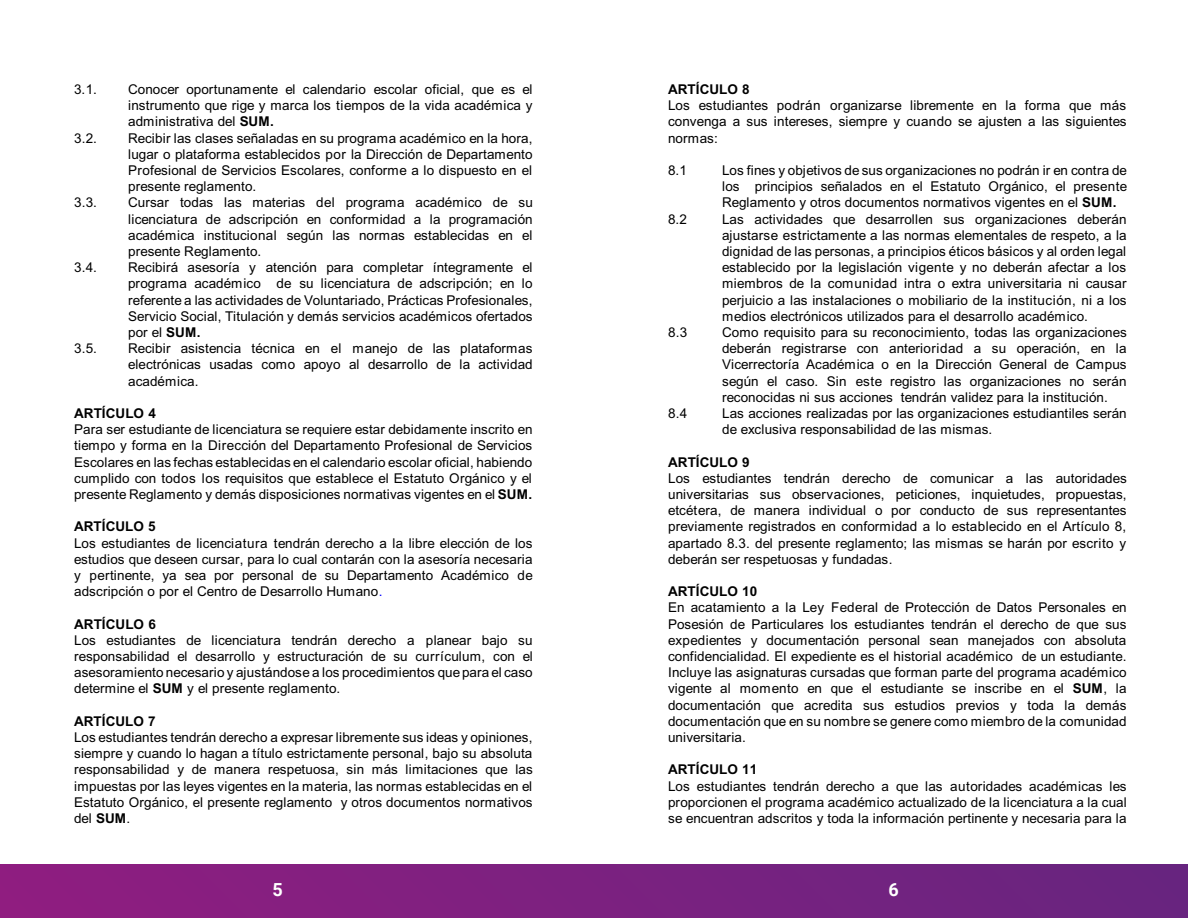
<style>
.page{position:relative;width:1188px;height:918px;background:#fff}
.page>*{position:absolute;margin:0;border:0;box-sizing:border-box;transform-origin:0 0}
.t1{font:700 18px "Roboto";color:#fff}
.t2{font:13.5px/16.2px "Arial";color:#000;text-align:justify}
.t3{font:700 13.5px "Arial";color:#000}
.s1{font-weight:700}
.s2{color:#00f}
</style>
<div class="page">
<div style="left:0;top:864px;width:1188px;height:54px;background:linear-gradient(to right,#901d80,#67257f)"></div>
<p class="t2" style="left:74px;top:82px;width:24px">3.1.</p>
<p class="t2" style="left:128px;top:82px;width:406px">Conocer oportunamente el calendario escolar oficial, que es el instrumento que rige y marca los tiempos de la vida académica y administrativa del <span class="s1">SUM.</span></p>
<p class="t2" style="left:74px;top:131px;width:24px">3.2.</p>
<p class="t2" style="left:128px;top:131px;width:406px">Recibir las clases señaladas en su programa académico en la hora, lugar o plataforma establecidos por la Dirección de Departamento Profesional de Servicios Escolares, conforme a lo dispuesto en el presente reglamento.</p>
<p class="t2" style="left:74px;top:196px;width:24px">3.3.</p>
<p class="t2" style="left:128px;top:196px;width:406px">Cursar todas las materias del programa académico de su licenciatura de adscripción en conformidad a la programación académica institucional según las normas establecidas en el presente Reglamento.</p>
<p class="t2" style="left:74px;top:261px;width:24px">3.4.</p>
<p class="t2" style="left:128px;top:261px;width:406px">Recibirá asesoría y atención para completar íntegramente el programa académico de su licenciatura de adscripción; en lo referente a las actividades de Voluntariado, Prácticas Profesionales, Servicio Social, Titulación y demás servicios académicos ofertados por el <span class="s1">SUM.</span></p>
<p class="t2" style="left:74px;top:342px;width:24px">3.5.</p>
<p class="t2" style="left:128px;top:342px;width:406px">Recibir asistencia técnica en el manejo de las plataformas electrónicas usadas como apoyo al desarrollo de la actividad académica.</p>
<p class="t3" style="left:74px;top:404px;width:83px">ARTÍCULO 4</p>
<p class="t2" style="left:74px;top:423px;width:460px">Para ser estudiante de licenciatura se requiere estar debidamente inscrito en tiempo y forma en la Dirección del Departamento Profesional de Servicios Escolares en las fechas establecidas en el calendario escolar oficial, habiendo cumplido con todos los requisitos que establece el Estatuto Orgánico y el presente Reglamento y demás disposiciones normativas vigentes en el <span class="s1">SUM.</span></p>
<p class="t3" style="left:74px;top:518px;width:83px">ARTÍCULO 5</p>
<p class="t2" style="left:74px;top:536px;width:460px">Los estudiantes de licenciatura tendrán derecho a la libre elección de los estudios que deseen cursar, para lo cual contarán con la asesoría necesaria y pertinente, ya sea por personal de su Departamento Académico de adscripción o por el Centro de Desarrollo Humano<span class="s2">.</span></p>
<p class="t3" style="left:74px;top:615px;width:83px">ARTÍCULO 6</p>
<p class="t2" style="left:74px;top:633px;width:460px">Los estudiantes de licenciatura tendrán derecho a planear bajo su responsabilidad el desarrollo y estructuración de su currículum, con el asesoramiento necesario y ajustándose a los procedimientos quepara el caso determine el <span class="s1">SUM</span> y el presente reglamento.</p>
<p class="t3" style="left:74px;top:712px;width:83px">ARTÍCULO 7</p>
<p class="t2" style="left:74px;top:730px;width:460px">Los estudiantes tendrán derecho a expresar libremente sus ideas y opiniones, siempre y cuando lo hagan a título estrictamente personal, bajo su absoluta responsabilidad y de manera respetuosa, sin más limitaciones que las impuestas por las leyes vigentes en la materia, las normas establecidas en el Estatuto Orgánico, el presente reglamento y otros documentos normativos del <span class="s1">SUM</span>.</p>
<p class="t3" style="left:668px;top:80px;width:83px">ARTÍCULO 8</p>
<p class="t2" style="left:668px;top:99px;width:460px">Los estudiantes podrán organizarse libremente en la forma que más convenga a sus intereses, siempre y cuando se ajusten a las siguientes normas:</p>
<p class="t2" style="left:668px;top:163px;width:21px">8.1</p>
<p class="t2" style="left:722px;top:163px;width:407px">Los fines y objetivos de sus organizaciones no podrán ir en contra de los principios señalados en el Estatuto Orgánico, el presente Reglamento y otros documentos normativos vigentes en el <span class="s1">SUM.</span></p>
<p class="t2" style="left:668px;top:212px;width:21px">8.2</p>
<p class="t2" style="left:722px;top:212px;width:406px">Las actividades que desarrollen sus organizaciones deberán ajustarse estrictamente a las normas elementales de respeto, a la dignidad de las personas, a principios éticos básicos y al orden legal establecido por la legislación vigente y no deberán afectar a los miembros de la comunidad intra o extra universitaria ni causar perjuicio a las instalaciones o mobiliario de la institución, ni a los medios electrónicos utilizados para el desarrollo académico.</p>
<p class="t2" style="left:668px;top:325px;width:21px">8.3</p>
<p class="t2" style="left:722px;top:325px;width:406px">Como requisito para su reconocimiento, todas las organizaciones deberán registrarse con anterioridad a su operación, en la Vicerrectoría Académica o en la Dirección General de Campus según el caso. Sin este registro las organizaciones no serán reconocidas ni sus acciones tendrán validez para la institución.</p>
<p class="t2" style="left:668px;top:406px;width:21px">8.4</p>
<p class="t2" style="left:722px;top:406px;width:406px">Las acciones realizadas por las organizaciones estudiantiles serán de exclusiva responsabilidad de las mismas.</p>
<p class="t3" style="left:668px;top:453px;width:83px">ARTÍCULO 9</p>
<p class="t2" style="left:668px;top:471px;width:460px">Los estudiantes tendrán derecho de comunicar a las autoridades universitarias sus observaciones, peticiones, inquietudes, propuestas, etcétera, de manera individual o por conducto de sus representantes previamente registrados en conformidad a lo establecido en el Artículo 8, apartado 8.3. del presente reglamento; las mismas se harán por escrito y deberán ser respetuosas y fundadas.</p>
<p class="t3" style="left:668px;top:583px;width:91px">ARTÍCULO 10</p>
<p class="t2" style="left:668px;top:601px;width:460px">En acatamiento a la Ley Federal de Protección de Datos Personales en Posesión de Particulares los estudiantes tendrán el derecho de que sus expedientes y documentación personal sean manejados con absoluta confidencialidad. El expediente es el historial académico de un estudiante.<br>Incluye las asignaturas cursadas que forman parte del programa académico vigente al momento en que el estudiante se inscribe en el <span class="s1">SUM</span>, la documentación que acredita sus estudios previos y toda la demás documentación que en su nombre se genere como miembro de la comunidad universitaria.</p>
<p class="t3" style="left:668px;top:761px;width:91px">ARTÍCULO 11</p>
<p class="t2" style="left:668px;top:779px;width:460px">Los estudiantes tendrán derecho a que las autoridades académicas les proporcionen el programa académico actualizado de la licenciatura a la cual se encuentran adscritos y toda la información pertinente y necesaria para la</p>
<h1 class="t1" style="left:273px;top:877px;width:12px">5</h1>
<h1 class="t1" style="left:888px;top:877px;width:12px">6</h1>
</div>
